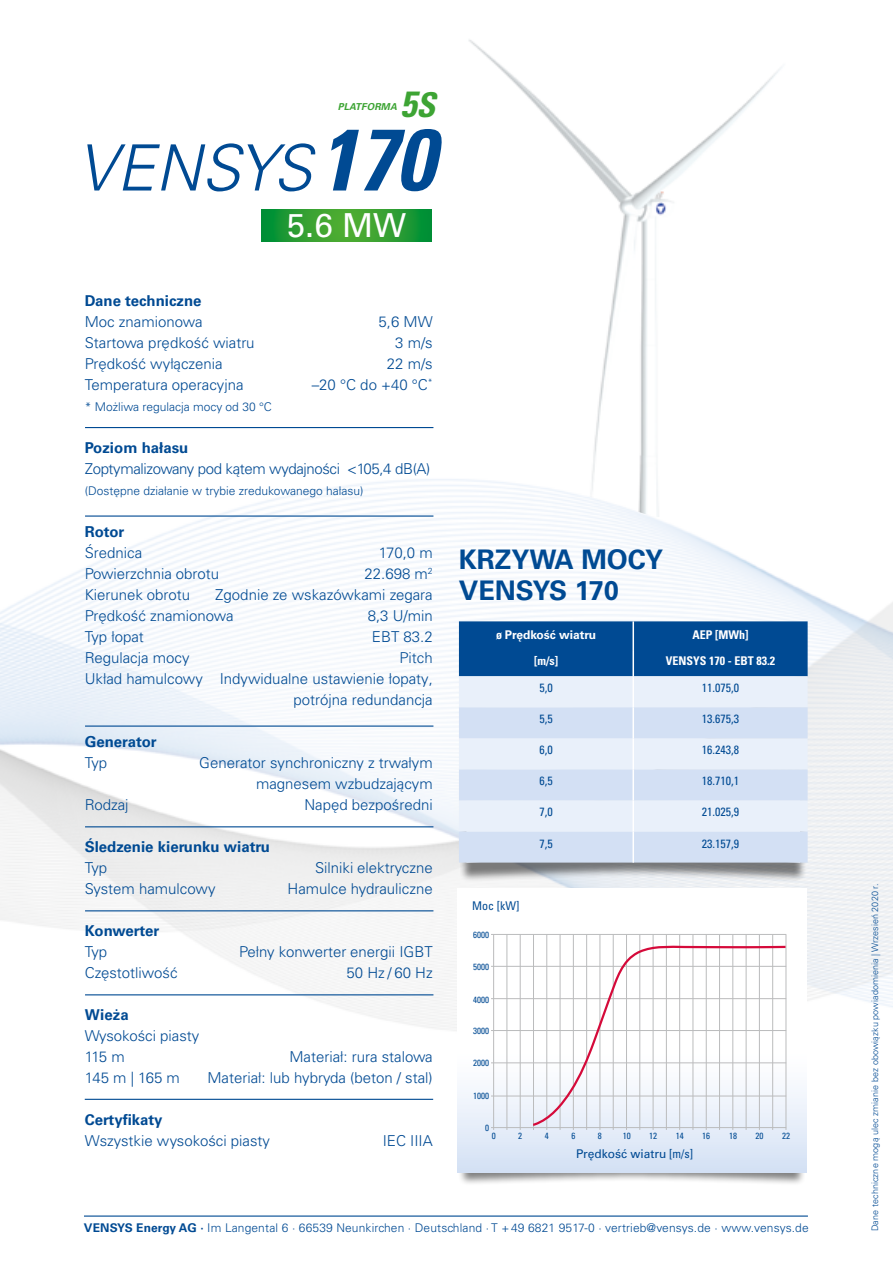
<style>
.page{position:relative;width:893px;height:1263px;background:#fff}
.page>*{position:absolute;margin:0;border:0;box-sizing:border-box;transform-origin:0 0}
.t1{font:italic 300 63.9px "Univers";color:#004a93}
.t2{font:italic 700 condensed 36.45px "Univers";color:#3da434}
.t3{font:33px "Univers";color:#fff}
.t4{font:700 27px/31.5px "Univers LT Pro 65";color:#004a93}
.t5{font:300 15px/21px "Univers LT Pro 45";color:#004a93}
.t6{font:700 15px "Univers LT Pro 65";color:#004a93}
.t7{font:300 15px "Univers LT Pro 45";letter-spacing:-.025em;color:#004a93}
.t8{font:300 12px "Univers";letter-spacing:.01em;color:#004a93}
.t9{font:condensed 12px "Univers";color:#004a93}
.t10{font:300 12px "Univers LT Pro 45";color:#004a93}
.t11{font:700 condensed 12px "Univers";color:#fff}
.t12{font:12px "Univers LT Pro 55 Roman";color:#004a93}
.t13{font:700 12px "Univers LT Pro 65";color:#fff}
.t14{font:italic 700 9.6px "Univers";letter-spacing:.02em;color:#3da434}
.t15{font:300 9px "Univers LT Pro 45";letter-spacing:.01em;color:#004a93}
.t16{font:condensed 9px "Univers";color:#004a93}
.s1{font-size:34.2px}
.s2{font-weight:700;font-stretch:condensed;font-size:87px}
.s3{font-family:"Univers";font-stretch:condensed}
.s4{font-weight:700}
</style>
<div class="page">
<img style="left:0;top:209px;width:893px;height:1008px">
<svg style="left:42px;top:533px;width:532px;height:532px;fill:#f6f8fc"></svg>
<img style="left:456px;top:40px;width:349px;height:477px">
<div style="left:460px;top:806px;width:346px;height:75px;background:#000;opacity:.5"></div>
<div style="left:459px;top:621px;width:349px;height:55px;background:#004a93"></div>
<div style="left:459px;top:676px;width:349px;height:31px;background:#e9f0fa"></div>
<svg style="left:459px;top:707px;width:349px;height:155px;background:#dbe6f6"></svg>
<hr style="left:632px;top:621px;width:2px;height:30px;background:#fff">
<hr style="left:632px;top:651px;width:2px;height:25px;background:#fff">
<hr style="left:632px;top:676px;width:2px;height:31px;background:#fff">
<hr style="left:632px;top:707px;width:2px;height:31px;background:#fff">
<hr style="left:632px;top:738px;width:2px;height:31px;background:#fff">
<hr style="left:632px;top:769px;width:2px;height:31px;background:#fff">
<hr style="left:632px;top:800px;width:2px;height:31px;background:#fff">
<hr style="left:632px;top:831px;width:2px;height:32px;background:#fff">
<hr style="left:85px;top:1099px;width:348px;height:1px;background:#004a93">
<hr style="left:85px;top:427px;width:348px;height:1px;background:#004a93">
<hr style="left:85px;top:515px;width:348px;height:2px;background:#004a93">
<hr style="left:85px;top:725px;width:348px;height:2px;background:#004a93">
<hr style="left:85px;top:826px;width:348px;height:1px;background:#004a93">
<hr style="left:85px;top:910px;width:348px;height:1px;background:#004a93">
<hr style="left:85px;top:994px;width:348px;height:1px;background:#004a93">
<svg style="left:262px;top:209px;width:170px;height:32px;background:#2d9f32"></svg>
<hr style="left:84px;top:1215px;width:724px;height:1px;background:#004a93">
<div style="left:458px;top:1119px;width:346px;height:67px;background:#000;opacity:.5"></div>
<svg style="left:457px;top:889px;width:349px;height:283px"></svg>
<img style="left:444px;top:909px;width:350px;height:250px">
<p class="t14" style="left:338px;top:101px;width:61px">PLATFORMA</p>
<h2 class="t2" style="left:400px;top:82px;width:37px">5<span class="s1">S</span></h2>
<h1 class="t1" style="left:77px;top:129px;width:359px">VENSYS <span class="s2">170</span></h1>
<h3 class="t3" style="left:287px;top:206px;width:121px">5.6 MW</h3>
<p class="t6" style="left:85px;top:292px;width:118px">Dane techniczne</p>
<p class="t5" style="left:85px;top:311px;width:119px">Moc znamionowa</p>
<p class="t5" style="left:379px;top:311px;width:56px">5,6 MW</p>
<p class="t5" style="left:85px;top:332px;width:171px">Startowa prędkość wiatru</p>
<p class="t5" style="left:395px;top:332px;width:39px">3 m/s</p>
<p class="t5" style="left:85px;top:353px;width:139px">Prędkość wyłączenia</p>
<p class="t5" style="left:387px;top:353px;width:47px">22 m/s</p>
<p class="t5" style="left:85px;top:374px;width:160px">Temperatura operacyjna</p>
<p class="t5" style="left:312px;top:374px;width:122px">–20 °C do +40 °C<sup>*</sup></p>
<p class="t10" style="left:85px;top:399px;width:189px">* Możliwa regulacja mocy od 30 °C</p>
<p class="t6" style="left:85px;top:439px;width:105px">Poziom hałasu</p>
<p class="t7" style="left:85px;top:460px;width:347px">Zoptymalizowany pod kątem wydajności &lt;105,4 dB(A)</p>
<p class="t10" style="left:85px;top:483px;width:280px">(Dostępne działanie w trybie zredukowanego hałasu)</p>
<p class="t6" style="left:85px;top:523px;width:41px">Rotor</p>
<p class="t5" style="left:85px;top:542px;width:59px">Średnica</p>
<p class="t5" style="left:379px;top:542px;width:55px">170,0 m</p>
<p class="t5" style="left:85px;top:563px;width:136px">Powierzchnia obrotu</p>
<p class="t5" style="left:365px;top:563px;width:70px">22.698 m<sup>2</sup></p>
<p class="t5" style="left:85px;top:584px;width:107px">Kierunek obrotu</p>
<p class="t5" style="left:85px;top:584px;width:349px;text-indent:131px">Zgodnie ze wskazówkami zegara<br>Prędkość znamionowa</p>
<p class="t5" style="left:368px;top:605px;width:67px">8,3 U/min</p>
<p class="t5" style="left:85px;top:626px;width:61px">Typ łopat</p>
<p class="t5" style="left:372px;top:626px;width:62px">EBT 83.2</p>
<p class="t5" style="left:85px;top:647px;width:106px">Regulacja mocy</p>
<p class="t5" style="left:85px;top:647px;width:350px;text-align:right">Pitch<br>Układ hamulcowy Indywidualne ustawienie łopaty, potrójna redundancja</p>
<p class="t6" style="left:85px;top:733px;width:73px">Generator</p>
<p class="t5" style="left:85px;top:752px;width:24px">Typ</p>
<p class="t5" style="left:199px;top:752px;width:235px;text-align:right">Generator synchroniczny z trwałym magnesem wzbudzającym</p>
<p class="t5" style="left:85px;top:794px;width:45px">Rodzaj</p>
<p class="t5" style="left:304px;top:794px;width:130px">Napęd bezpośredni</p>
<p class="t6" style="left:85px;top:838px;width:187px">Śledzenie kierunku wiatru</p>
<p class="t5" style="left:85px;top:857px;width:24px">Typ</p>
<p class="t5" style="left:315px;top:857px;width:119px">Silniki elektryczne</p>
<p class="t5" style="left:85px;top:878px;width:133px">System hamulcowy</p>
<p class="t5" style="left:287px;top:878px;width:147px">Hamulce hydrauliczne</p>
<p class="t6" style="left:85px;top:922px;width:76px">Konwerter</p>
<p class="t5" style="left:85px;top:941px;width:24px">Typ</p>
<p class="t5" style="left:239px;top:941px;width:195px">Pełny konwerter energii IGBT</p>
<p class="t5" style="left:85px;top:962px;width:94px">Częstotliwość</p>
<p class="t5" style="left:347px;top:962px;width:88px">50 Hz / 60 Hz</p>
<p class="t6" style="left:85px;top:1006px;width:46px">Wieża</p>
<p class="t5" style="left:85px;top:1025px;width:116px">Wysokości piasty<br>115 m</p>
<p class="t5" style="left:289px;top:1046px;width:145px">Materiał: rura stalowa</p>
<p class="t5" style="left:85px;top:1067px;width:97px">145 m | 165 m</p>
<p class="t5" style="left:207px;top:1067px;width:227px">Materiał: lub hybryda (beton / stal)</p>
<p class="t6" style="left:85px;top:1111px;width:79px">Certyfikaty</p>
<p class="t5" style="left:85px;top:1130px;width:187px">Wszystkie wysokości piasty</p>
<p class="t5" style="left:383px;top:1130px;width:52px">IEC IIIA</p>
<h3 class="t4" style="left:459px;top:543px;width:206px">KRZYWA MOCY<br>VENSYS 170</h3>
<p class="t13" style="left:496px;top:628px;width:102px"><span class="s3">ø</span> Prędkość wiatru</p>
<p class="t11" style="left:692px;top:628px;width:58px">AEP [MWh]</p>
<p class="t11" style="left:534px;top:653px;width:25px">[m/s]</p>
<p class="t11" style="left:666px;top:653px;width:111px">VENSYS 170 - EBT 83.2</p>
<p class="t9" style="left:539px;top:680px;width:15px">5,0</p>
<p class="t9" style="left:702px;top:680px;width:39px">11.075,0</p>
<p class="t9" style="left:539px;top:711px;width:15px">5,5</p>
<p class="t9" style="left:702px;top:711px;width:39px">13.675,3</p>
<p class="t9" style="left:539px;top:742px;width:15px">6,0</p>
<p class="t9" style="left:702px;top:742px;width:39px">16.243,8</p>
<p class="t9" style="left:539px;top:773px;width:15px">6,5</p>
<p class="t9" style="left:702px;top:773px;width:39px">18.710,1</p>
<p class="t9" style="left:539px;top:804px;width:15px">7,0</p>
<p class="t9" style="left:702px;top:804px;width:39px">21.025,9</p>
<p class="t9" style="left:539px;top:836px;width:15px">7,5</p>
<p class="t9" style="left:702px;top:836px;width:39px">23.157,9</p>
<p class="t9" style="left:472px;top:898px;width:49px">Moc [kW]</p>
<p class="t16" style="left:473px;top:929px;width:17px">6000</p>
<p class="t16" style="left:473px;top:961px;width:17px">5000</p>
<p class="t16" style="left:473px;top:994px;width:17px">4000</p>
<p class="t16" style="left:473px;top:1025px;width:17px">3000</p>
<p class="t16" style="left:473px;top:1057px;width:17px">2000</p>
<p class="t16" style="left:473px;top:1090px;width:17px">1000</p>
<p class="t16" style="left:485px;top:1122px;width:5px">0</p>
<p class="t16" style="left:492px;top:1130px;width:5px">0</p>
<p class="t16" style="left:518px;top:1130px;width:5px">2</p>
<p class="t16" style="left:545px;top:1130px;width:5px">4</p>
<p class="t16" style="left:571px;top:1130px;width:5px">6</p>
<p class="t16" style="left:598px;top:1130px;width:5px">8</p>
<p class="t16" style="left:623px;top:1130px;width:9px">10</p>
<p class="t16" style="left:649px;top:1130px;width:9px">12</p>
<p class="t16" style="left:676px;top:1130px;width:9px">14</p>
<p class="t16" style="left:702px;top:1130px;width:9px">16</p>
<p class="t16" style="left:729px;top:1130px;width:9px">18</p>
<p class="t16" style="left:755px;top:1130px;width:9px">20</p>
<p class="t16" style="left:782px;top:1130px;width:9px">22</p>
<p class="t12" style="left:576px;top:1147px;width:119px">Prędkość wiatru <span class="s3">[m/s]</span></p>
<p class="t8" style="left:84px;top:1221px;width:726px"><span class="s4">VENSYS Energy AG ·</span> Im Langental 6 · 66539 Neunkirchen · Deutschland · T +49 6821 9517-0 · vertrieb@vensys.de · www.vensys.de</p>
<p class="t15" style="left:869px;top:1231px;width:349px;rotate:-90deg">Dane techniczne mogą ulec zmianie bez obowiązku powiadomienia <span class="s3">|</span> Wrzesień 2020 r.</p>
</div>
